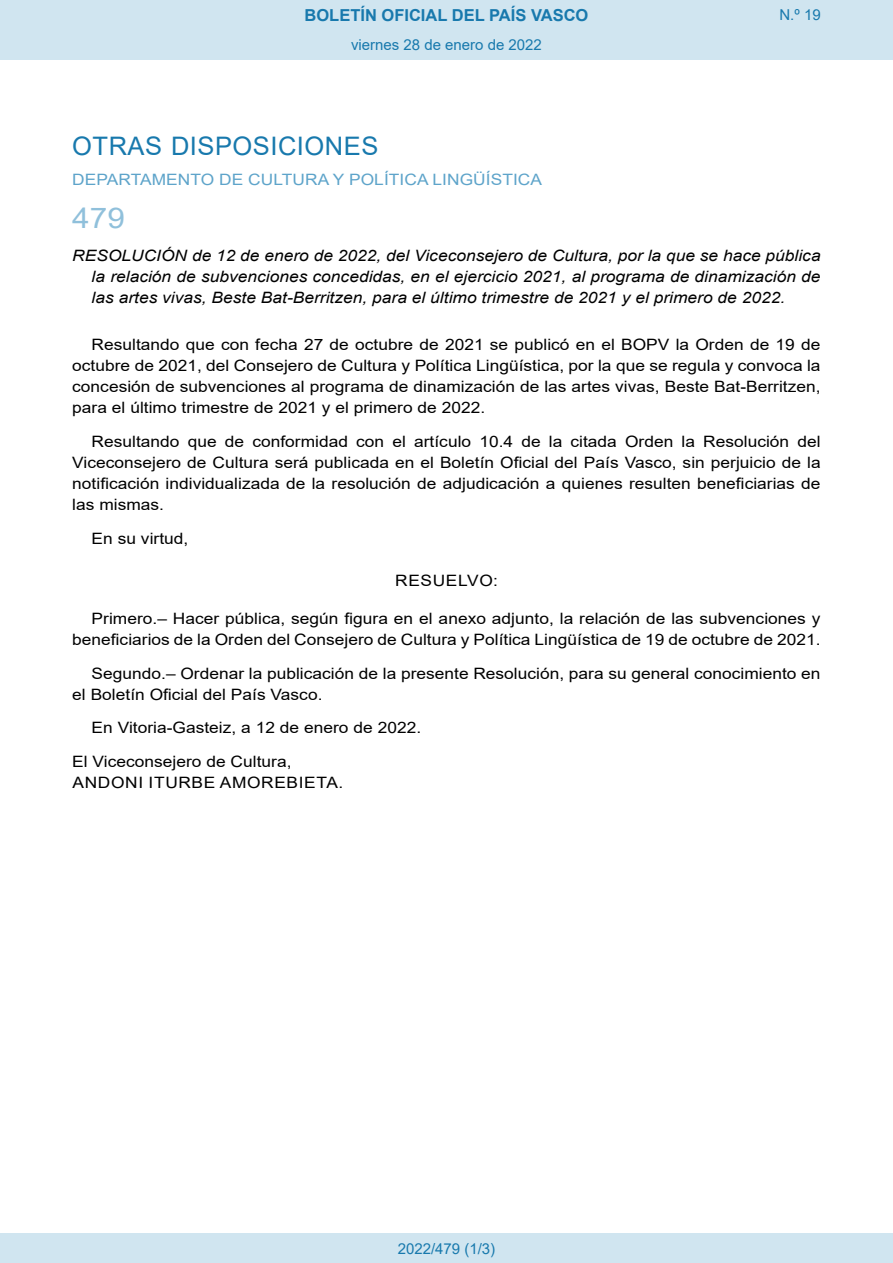
<style>
.page{position:relative;width:893px;height:1263px;background:#fff}
.page>*{position:absolute;margin:0;border:0;box-sizing:border-box;transform-origin:0 0}
.BOPVOrden{font:28.5px "Arial";color:#90c0db;scale:1.11 1}
.BOPVSeccion{font:25.5px "Arial";letter-spacing:.02em;color:#1879ad}
.t1{font:700 16.5px "Arial";color:#1879ad}
.BOPVDetalle{font:15.6px/21px "Arial";color:#000;text-align:justify;scale:1.11 1}
.BOPVTitulo{font:italic 15.6px/21px "Arial";color:#000;text-align:justify;scale:1.11 1}
.BOPVOrganismo{font:15.6px "Arial";letter-spacing:.005em;color:#5ea4ca;scale:1.11 1}
.BOPVFirmaLugFec{font:15.6px "Arial";color:#000;scale:1.11 1}
.BOPVFirmaPuesto{font:15.6px "Arial";color:#000;scale:1.11 1}
.BOPVFirmaNombre{font:15.6px "Arial";letter-spacing:.035em;color:#000;scale:1.11 1}
.BOPVClave{font:15.6px "Arial";letter-spacing:.035em;color:#000;scale:1.11 1}
.Paginacion_Centro{font:15px "Arial";color:#1879ad}
</style>
<div class="page">
<div style="left:0;top:0;width:893px;height:60px;background:#d0e5f0"></div>
<div style="left:0;top:1233px;width:893px;height:30px;background:#d0e5f0"></div>
<p class="t1" style="left:305px;top:3px;width:285px">BOLETÍN OFICIAL DEL PAÍS VASCO</p>
<p class="Paginacion_Centro" style="left:351px;top:35px;width:192px">viernes 28 de enero de 2022</p>
<p class="Paginacion_Centro" style="left:779px;top:5px;width:43px">N.º 19</p>
<p class="BOPVSeccion" style="left:72px;top:128px;width:308px">OTRAS DISPOSICIONES</p>
<p class="BOPVOrganismo" style="left:72px;top:169px;width:425px">DEPARTAMENTO DE CULTURA Y POLÍTICA LINGÜÍSTICA</p>
<p class="BOPVOrden" style="left:72px;top:198px;width:49px">479</p>
<p class="BOPVTitulo" style="left:92px;top:246px;width:658px;text-indent:-19px">RESOLUCIÓN de 12 de enero de 2022, del Viceconsejero de Cultura, por la que se hace pública la relación de subvenciones concedidas, en el ejercicio 2021, al programa de dinamización de las artes vivas, Beste Bat-Berritzen, para el último trimestre de 2021 y el primero de 2022.</p>
<p class="BOPVDetalle" style="left:72px;top:334px;width:676px;text-indent:19px">Resultando que con fecha 27 de octubre de 2021 se publicó en el BOPV la Orden de 19 de octubre de 2021, del Consejero de Cultura y Política Lingüística, por la que se regula y convoca la concesión de subvenciones al programa de dinamización de las artes vivas, Beste Bat-Berritzen, para el último trimestre de 2021 y el primero de 2022.</p>
<p class="BOPVDetalle" style="left:72px;top:431px;width:676px;text-indent:19px">Resultando que de conformidad con el artículo 10.4 de la citada Orden la Resolución del Viceconsejero de Cultura será publicada en el Boletín Oficial del País Vasco, sin perjuicio de la notificación individualizada de la resolución de adjudicación a quienes resulten beneficiarias de las mismas.</p>
<p class="BOPVDetalle" style="left:92px;top:527px;width:89px">En su virtud,</p>
<p class="BOPVClave" style="left:395px;top:570px;width:94px">RESUELVO:</p>
<p class="BOPVDetalle" style="left:72px;top:608px;width:676px;text-align:right">Primero.– Hacer pública, según figura en el anexo adjunto, la relación de las subvenciones y beneficiarios de la Orden del Consejero de Cultura y Política Lingüística de 19 de octubre de 2021.</p>
<p class="BOPVDetalle" style="left:72px;top:662px;width:676px;text-indent:19px">Segundo.– Ordenar la publicación de la presente Resolución, para su general conocimiento en el Boletín Oficial del País Vasco.</p>
<p class="BOPVFirmaLugFec" style="left:92px;top:717px;width:298px">En Vitoria-Gasteiz, a 12 de enero de 2022.</p>
<p class="BOPVFirmaPuesto" style="left:72px;top:751px;width:199px">El Viceconsejero de Cultura,</p>
<p class="BOPVFirmaNombre" style="left:73px;top:772px;width:245px">ANDONI ITURBE AMOREBIETA.</p>
<p class="Paginacion_Centro" style="left:398px;top:1238px;width:99px">2022/479 (1/3)</p>
</div>
